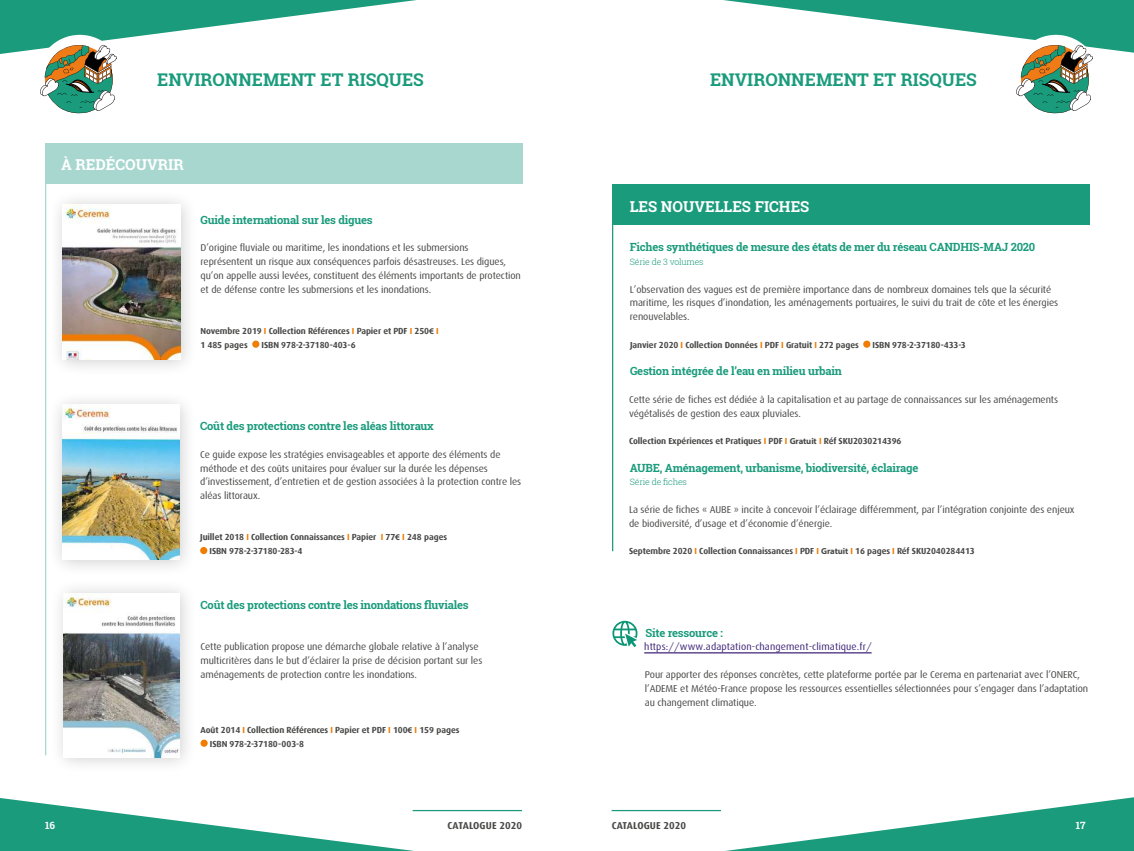
<style>
.page{position:relative;width:1134px;height:851px;background:#fff}
.page>*{position:absolute;margin:0;border:0;box-sizing:border-box;transform-origin:0 0}
.t1{font:700 17.5px "Roboto Slab";color:#1a9b7c}
.t2{font:700 15px "Roboto Slab";color:#fff}
.t3{font:700 11.25px "Roboto Slab";letter-spacing:-.02em;color:#1a9b7c}
.t4{font:10px/13.8px "Dax";letter-spacing:-.01em;color:#494948}
.t5{font:10px "Dax";letter-spacing:.01em;color:#402778}
.t6{font:700 10px "Dax";color:#494948}
.t7{font:700 10px "Roboto Slab";color:#fff}
.t8{font:700 8.75px/13.8px "Dax";letter-spacing:-.01em;color:#494948}
.t9{font:300 8.75px "Roboto Slab";letter-spacing:-.02em;color:#1a9b7c}
.s1{color:#f07d00}
.s2{font-family:"Myriad Pro"}
.s3{color:#ef7d00}
</style>
<div class="page">
<svg style="left:611px;top:797px;width:523px;height:53px"></svg>
<svg style="left:0;top:798px;width:522px;height:52px"></svg>
<hr style="left:413px;top:809px;width:109px;height:2px;background:#1a9b7c">
<hr style="left:612px;top:809px;width:109px;height:2px;background:#1a9b7c">
<svg style="left:0;top:0;width:417px;height:114px"></svg>
<svg style="left:723px;top:0;width:411px;height:114px"></svg>
<div style="left:200px;top:547px;width:7px;height:7px;background:#f07d00;border-radius:50%"></div>
<div style="left:201px;top:739px;width:7px;height:7px;background:#f07d00;border-radius:50%"></div>
<div style="left:48px;top:390px;width:149px;height:186px;background:#000;opacity:.2"></div>
<img style="left:62px;top:404px;width:118px;height:155px">
<div style="left:49px;top:578px;width:148px;height:196px;background:#000;opacity:.2"></div>
<img style="left:64px;top:593px;width:115px;height:164px">
<div style="left:45px;top:143px;width:477px;height:41px;background:#a8d7d0"></div>
<div style="left:252px;top:340px;width:7px;height:8px;background:#f07d00;border-radius:50%"></div>
<div style="left:48px;top:190px;width:150px;height:186px;background:#000;opacity:.2"></div>
<img style="left:62px;top:204px;width:118px;height:155px">
<hr style="left:45px;top:177px;width:1px;height:578px;background:#a8d7d0">
<div style="left:612px;top:184px;width:477px;height:41px;background:#1a9b7c"></div>
<hr style="left:612px;top:204px;width:1px;height:347px;background:#1a9b7c">
<div style="left:863px;top:340px;width:7px;height:8px;background:#f07d00;border-radius:50%"></div>
<hr style="left:644px;top:652px;width:228px;height:1px;background:#402778">
<svg style="left:612px;top:620px;width:25px;height:27px"></svg>
<h1 class="t1" style="left:157px;top:68px;width:268px">ENVIRONNEMENT ET RISQUES</h1>
<h1 class="t1" style="left:710px;top:68px;width:268px">ENVIRONNEMENT ET RISQUES</h1>
<h2 class="t2" style="left:61px;top:154px;width:124px">À REDÉCOUVRIR</h2>
<p class="t3" style="left:201px;top:212px;width:174px">Guide international sur les digues</p>
<p class="t4" style="left:201px;top:241px;width:322px">D’origine fluviale ou maritime, les inondations et les submersions représentent un risque aux conséquences parfois désastreuses. Les digues, qu’on appelle aussi levées, constituent des éléments importants de protection et de défense contre les submersions et les inondations.</p>
<p class="t8" style="left:201px;top:324px;width:240px">Novembre 2019 <span class="s1">I</span> Collection Références <span class="s1">I</span> Papier et PDF <span class="s1">I</span> 250<span class="s2">€</span> <span class="s1">I<br></span>1 485 pages</p>
<p class="t8" style="left:262px;top:338px;width:96px">ISBN 978-2-37180-403-6</p>
<p class="t3" style="left:200px;top:418px;width:235px">Coût des protections contre les aléas littoraux</p>
<p class="t4" style="left:200px;top:447px;width:323px">Ce guide expose les stratégies envisageables et apporte des éléments de méthode et des coûts unitaires pour évaluer sur la durée les dépenses d’investissement, d’entretien et de gestion associées à la protection contre les aléas littoraux.</p>
<p class="t8" style="left:209px;top:530px;width:239px;text-indent:-9px">Juillet 2018 <span class="s1">I</span> Collection Connaissances <span class="s1">I</span> Papier <span class="s1">I</span> 77<span class="s2">€</span> <span class="s1">I</span> 248 pages<br>ISBN 978-2-37180-283-4</p>
<p class="t3" style="left:201px;top:597px;width:270px">Coût des protections contre les inondations fluviales</p>
<p class="t4" style="left:200px;top:640px;width:283px">Cette publication propose une démarche globale relative à l’analyse multicritères dans le but d’éclairer la prise de décision portant sur les aménagements de protection contre les inondations.</p>
<p class="t8" style="left:210px;top:723px;width:251px;text-indent:-9px">Août 2014 <span class="s1">I</span> Collection Références <span class="s1">I</span> Papier et PDF <span class="s1">I</span> 100<span class="s2">€</span> <span class="s1">I</span> 159 pages<br>ISBN 978-2-37180-003-8</p>
<h2 class="t2" style="left:630px;top:196px;width:181px">LES NOUVELLES FICHES</h2>
<p class="t3" style="left:630px;top:239px;width:407px">Fiches synthétiques de mesure des états de mer du réseau CANDHIS-MAJ 2020</p>
<p class="t9" style="left:630px;top:256px;width:75px">Série de 3 volumes</p>
<p class="t4" style="left:630px;top:282px;width:430px">L’observation des vagues est de première importance dans de nombreux domaines tels que la sécurité maritime, les risques d’inondation, les aménagements portuaires, le suivi du trait de côte et les énergies renouvelables.</p>
<p class="t8" style="left:630px;top:338px;width:230px">Janvier 2020 <span class="s1">I</span> Collection Données <span class="s1">I</span> PDF <span class="s3">I</span> Gratuit <span class="s1">I</span> 272 pages</p>
<p class="t8" style="left:872px;top:338px;width:95px">ISBN 978-2-37180-433-3</p>
<p class="t3" style="left:630px;top:363px;width:213px">Gestion intégrée de l’eau en milieu urbain</p>
<p class="t4" style="left:629px;top:392px;width:430px">Cette série de fiches est dédiée à la capitalisation et au partage de connaissances sur les aménagements végétalisés de gestion des eaux pluviales.</p>
<p class="t8" style="left:629px;top:434px;width:274px">Collection Expériences et Pratiques <span class="s1">I</span> PDF <span class="s1">I</span> <span class="s2">Gratuit</span> <span class="s1">I</span> Réf SKU2030214396</p>
<p class="t3" style="left:630px;top:459px;width:290px">AUBE, Aménagement, urbanisme, biodiversité, éclairage</p>
<p class="t9" style="left:630px;top:476px;width:59px">Série de fiches</p>
<p class="t4" style="left:629px;top:502px;width:447px">La série de fiches « AUBE » incite à concevoir l’éclairage différemment, par l’intégration conjointe des enjeux de biodiversité, d’usage et d’économie d’énergie.</p>
<p class="t8" style="left:629px;top:544px;width:347px">Septembre 2020 <span class="s3">I</span> Collection Connaissances <span class="s3">I</span> PDF <span class="s1">I</span> <span class="s2">Gratuit</span> <span class="s1">I</span> 16 pages <span class="s1">I</span> Réf SKU2040284413</p>
<p class="t3" style="left:645px;top:624px;width:79px">Site ressource :</p>
<p class="t5" style="left:644px;top:641px;width:229px">https://www.adaptation-changement-climatique.fr/</p>
<p class="t4" style="left:645px;top:667px;width:445px">Pour apporter des réponses concrètes, cette plateforme portée par le Cerema en partenariat avec l’ONERC, l’ADEME et Météo-France propose les ressources essentielles sélectionnées pour s’engager dans l’adaptation au changement climatique.</p>
<p class="t7" style="left:45px;top:818px;width:12px">16</p>
<p class="t6" style="left:448px;top:820px;width:76px">CATALOGUE 2020</p>
<p class="t6" style="left:612px;top:820px;width:76px">CATALOGUE 2020</p>
<p class="t7" style="left:1076px;top:818px;width:11px">17</p>
</div>
